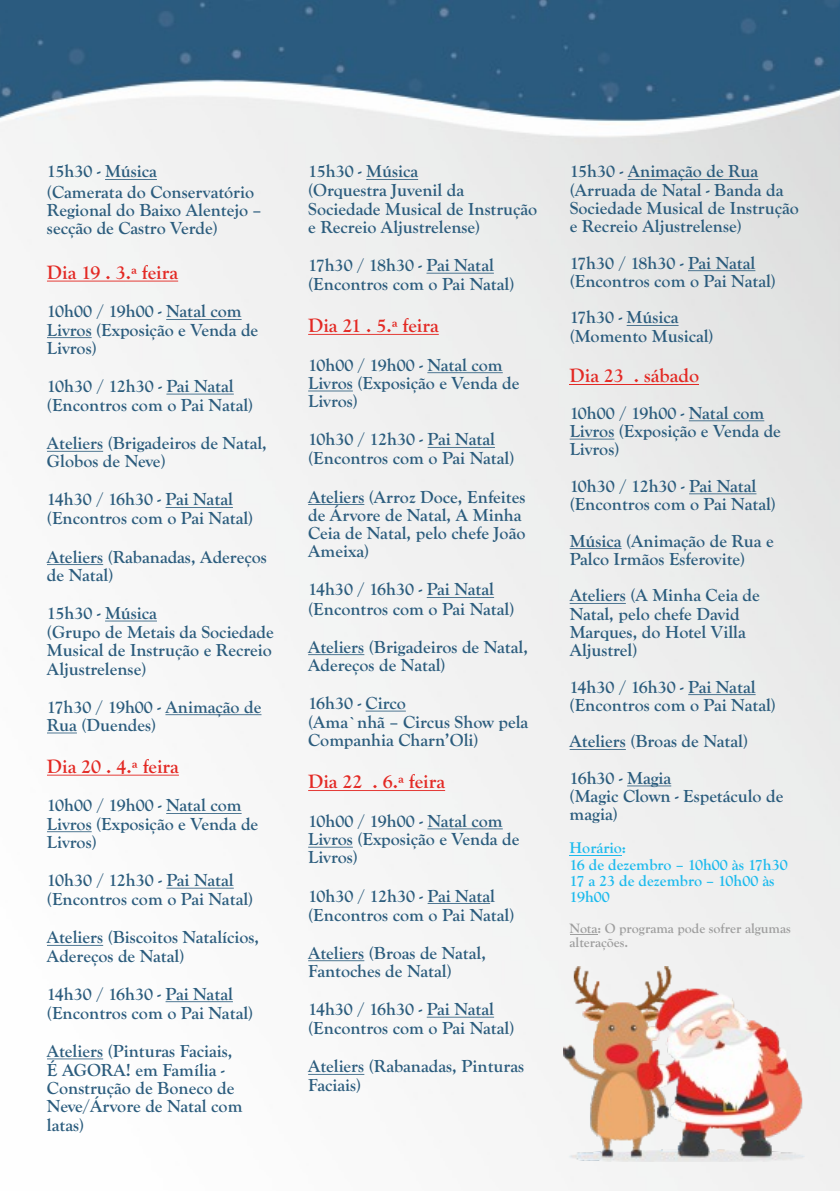
<style>
.page{position:relative;width:840px;height:1191px;background:#fff}
.page>*{position:absolute;margin:0;border:0;box-sizing:border-box;transform-origin:0 0}
.t1{font:700 20px "Goudy Old Style T";color:#e32924}
.t2{font:700 18px/18.2px "Goudy Old Style T";color:#2b5c7d}
.t3{font:700 16px/16.2px "Goudy Old Style T";color:#1cbaed}
.t4{font:700 14px/14.2px "Goudy Old Style T";color:#9e9e9e}
</style>
<div class="page">
<img style="left:0;top:0;width:839px;height:1191px">
<hr style="left:366px;top:179px;width:52px;height:1px;background:#2b5c7d">
<hr style="left:426px;top:273px;width:67px;height:1px;background:#2b5c7d">
<hr style="left:427px;top:372px;width:75px;height:1px;background:#2b5c7d">
<hr style="left:308px;top:390px;width:44px;height:1px;background:#2b5c7d">
<hr style="left:427px;top:447px;width:67px;height:1px;background:#2b5c7d">
<hr style="left:308px;top:504px;width:56px;height:1px;background:#2b5c7d">
<hr style="left:426px;top:597px;width:68px;height:1px;background:#2b5c7d">
<hr style="left:308px;top:654px;width:56px;height:1px;background:#2b5c7d">
<hr style="left:365px;top:710px;width:40px;height:1px;background:#2b5c7d">
<hr style="left:427px;top:828px;width:75px;height:1px;background:#2b5c7d">
<hr style="left:308px;top:846px;width:44px;height:1px;background:#2b5c7d">
<hr style="left:427px;top:903px;width:63px;height:1px;background:#2b5c7d">
<hr style="left:308px;top:960px;width:56px;height:1px;background:#2b5c7d">
<hr style="left:426px;top:1016px;width:68px;height:1px;background:#2b5c7d">
<hr style="left:308px;top:1074px;width:56px;height:1px;background:#2b5c7d">
<hr style="left:308px;top:334px;width:130px;height:1px;background:#e32924">
<hr style="left:308px;top:790px;width:137px;height:1px;background:#e32924">
<hr style="left:627px;top:179px;width:130px;height:1px;background:#2b5c7d">
<hr style="left:687px;top:270px;width:68px;height:1px;background:#2b5c7d">
<hr style="left:626px;top:325px;width:52px;height:1px;background:#2b5c7d">
<hr style="left:688px;top:420px;width:75px;height:1px;background:#2b5c7d">
<hr style="left:569px;top:439px;width:45px;height:1px;background:#2b5c7d">
<hr style="left:688px;top:493px;width:68px;height:1px;background:#2b5c7d">
<hr style="left:569px;top:548px;width:52px;height:1px;background:#2b5c7d">
<hr style="left:569px;top:603px;width:56px;height:1px;background:#2b5c7d">
<hr style="left:687px;top:694px;width:68px;height:1px;background:#2b5c7d">
<hr style="left:569px;top:749px;width:56px;height:1px;background:#2b5c7d">
<hr style="left:626px;top:785px;width:45px;height:1px;background:#2b5c7d">
<hr style="left:569px;top:384px;width:129px;height:1px;background:#e32924">
<hr style="left:569px;top:854px;width:52px;height:1px;background:#1cbaed">
<svg style="left:569px;top:934px;width:28px;height:1px"></svg>
<hr style="left:105px;top:179px;width:52px;height:1px;background:#2b5c7d">
<hr style="left:166px;top:319px;width:75px;height:1px;background:#2b5c7d">
<hr style="left:47px;top:337px;width:45px;height:1px;background:#2b5c7d">
<hr style="left:166px;top:394px;width:68px;height:1px;background:#2b5c7d">
<hr style="left:47px;top:451px;width:56px;height:1px;background:#2b5c7d">
<hr style="left:165px;top:507px;width:68px;height:1px;background:#2b5c7d">
<hr style="left:47px;top:564px;width:56px;height:1px;background:#2b5c7d">
<hr style="left:105px;top:620px;width:52px;height:1px;background:#2b5c7d">
<hr style="left:165px;top:714px;width:96px;height:1px;background:#2b5c7d">
<hr style="left:47px;top:732px;width:30px;height:1px;background:#2b5c7d">
<hr style="left:166px;top:813px;width:75px;height:1px;background:#2b5c7d">
<hr style="left:47px;top:831px;width:45px;height:1px;background:#2b5c7d">
<hr style="left:166px;top:887px;width:68px;height:1px;background:#2b5c7d">
<hr style="left:47px;top:945px;width:56px;height:1px;background:#2b5c7d">
<hr style="left:165px;top:1001px;width:68px;height:1px;background:#2b5c7d">
<hr style="left:47px;top:1058px;width:56px;height:1px;background:#2b5c7d">
<hr style="left:47px;top:281px;width:131px;height:1px;background:#e32924">
<hr style="left:47px;top:774px;width:132px;height:1px;background:#e32924">
<img style="left:563px;top:967px;width:240px;height:194px">
<p class="t2" style="left:47px;top:161px;width:208px;line-height:20.2px">15h30 - Música<br>(Camerata do Conservatório</p>
<p class="t2" style="left:47px;top:201px;width:216px">Regional do Baixo Alentejo – secção de Castro Verde)</p>
<p class="t1" style="left:47px;top:261px;width:132px">Dia 19 . 3.ª feira</p>
<p class="t2" style="left:47px;top:302px;width:213px">10h00 / 19h00 - Natal com<br>Livros (Exposição e Venda de<br>Livros)</p>
<p class="t2" style="left:47px;top:376px;width:208px;line-height:19px">10h30 / 12h30 - Pai Natal (Encontros com o Pai Natal)</p>
<p class="t2" style="left:47px;top:434px;width:221px">Ateliers (Brigadeiros de Natal,<br>Globos de Neve)</p>
<p class="t2" style="left:47px;top:490px;width:208px;line-height:19px">14h30 / 16h30 - Pai Natal (Encontros com o Pai Natal)</p>
<p class="t2" style="left:47px;top:547px;width:221px">Ateliers (Rabanadas, Adereços de Natal)</p>
<p class="t2" style="left:47px;top:604px;width:228px">15h30 - Música<br>(Grupo de Metais da Sociedade<br>Musical de Instrução e Recreio<br>Aljustrelense)</p>
<p class="t2" style="left:47px;top:697px;width:216px">17h30 / 19h00 - Animação de<br>Rua (Duendes)</p>
<p class="t1" style="left:47px;top:755px;width:133px">Dia 20 . 4.ª feira</p>
<p class="t2" style="left:47px;top:796px;width:213px">10h00 / 19h00 - Natal com<br>Livros (Exposição e Venda de<br>Livros)</p>
<p class="t2" style="left:47px;top:870px;width:208px;line-height:19px">10h30 / 12h30 - Pai Natal (Encontros com o Pai Natal)</p>
<p class="t2" style="left:47px;top:928px;width:214px">Ateliers (Biscoitos Natalícios,<br>Adereços de Natal)</p>
<p class="t2" style="left:47px;top:984px;width:208px;line-height:19px">14h30 / 16h30 - Pai Natal (Encontros com o Pai Natal)</p>
<p class="t2" style="left:47px;top:1041px;width:197px">Ateliers (Pinturas Faciais,<br>É AGORA! em Família -<br>Construção de Boneco de<br>Neve/Árvore de Natal com latas)</p>
<p class="t2" style="left:308px;top:162px;width:230px">15h30 - Música<br>(Orquestra Juvenil da<br>Sociedade Musical de Instrução e Recreio Aljustrelense)</p>
<p class="t2" style="left:308px;top:256px;width:208px;line-height:19px">17h30 / 18h30 - Pai Natal (Encontros com o Pai Natal)</p>
<p class="t1" style="left:308px;top:314px;width:132px">Dia 21 . 5.ª feira</p>
<p class="t2" style="left:308px;top:356px;width:213px">10h00 / 19h00 - Natal com<br>Livros (Exposição e Venda de<br>Livros)</p>
<p class="t2" style="left:308px;top:430px;width:208px;line-height:19px">10h30 / 12h30 - Pai Natal (Encontros com o Pai Natal)</p>
<p class="t2" style="left:308px;top:487px;width:219px">Ateliers (Arroz Doce, Enfeites de Árvore de Natal, A Minha<br>Ceia de Natal, pelo chefe João<br>Ameixa)</p>
<p class="t2" style="left:308px;top:580px;width:208px;line-height:19px">14h30 / 16h30 - Pai Natal (Encontros com o Pai Natal)</p>
<p class="t2" style="left:308px;top:637px;width:221px">Ateliers (Brigadeiros de Natal,<br>Adereços de Natal)</p>
<p class="t2" style="left:308px;top:694px;width:221px">16h30 - Circo<br>(Ama`nhã – Circus Show pela<br>Companhia Charn’Oli)</p>
<p class="t1" style="left:308px;top:770px;width:138px">Dia 22 . 6.ª feira</p>
<p class="t2" style="left:308px;top:812px;width:213px">10h00 / 19h00 - Natal com<br>Livros (Exposição e Venda de<br>Livros)</p>
<p class="t2" style="left:308px;top:886px;width:208px;line-height:19px">10h30 / 12h30 - Pai Natal (Encontros com o Pai Natal)</p>
<p class="t2" style="left:308px;top:943px;width:179px">Ateliers (Broas de Natal,<br>Fantoches de Natal)</p>
<p class="t2" style="left:308px;top:999px;width:208px;line-height:19px">14h30 / 16h30 - Pai Natal (Encontros com o Pai Natal)</p>
<p class="t2" style="left:308px;top:1057px;width:217px">Ateliers (Rabanadas, Pinturas<br>Faciais)</p>
<p class="t2" style="left:569px;top:162px;width:230px">15h30 - Animação de Rua (Arruada de Natal - Banda da<br>Sociedade Musical de Instrução e Recreio Aljustrelense)</p>
<p class="t2" style="left:569px;top:254px;width:208px">17h30 / 18h30 - Pai Natal (Encontros com o Pai Natal)</p>
<p class="t2" style="left:569px;top:308px;width:145px">17h30 - Música (Momento Musical)</p>
<p class="t1" style="left:569px;top:364px;width:131px">Dia 23 . sábado</p>
<p class="t2" style="left:569px;top:404px;width:213px">10h00 / 19h00 - Natal com<br>Livros (Exposição e Venda de<br>Livros)</p>
<p class="t2" style="left:569px;top:477px;width:208px">10h30 / 12h30 - Pai Natal (Encontros com o Pai Natal)</p>
<p class="t2" style="left:569px;top:531px;width:205px">Música (Animação de Rua e<br>Palco Irmãos Esferovite)</p>
<p class="t2" style="left:569px;top:586px;width:191px">Ateliers (A Minha Ceia de<br>Natal, pelo chefe David<br>Marques, do Hotel Villa<br>Aljustrel)</p>
<p class="t2" style="left:569px;top:677px;width:208px">14h30 / 16h30 - Pai Natal (Encontros com o Pai Natal)</p>
<p class="t2" style="left:569px;top:723px;width:180px;line-height:36.4px">Ateliers (Broas de Natal)<br>16h30 - Magia</p>
<p class="t2" style="left:569px;top:787px;width:215px">(Magic Clown - Espetáculo de magia)</p>
<p class="t3" style="left:569px;top:840px;width:219px">Horário:<br>16 de dezembro – 10h00 às 17h30<br>17 a 23 de dezembro – 10h00 às<br>19h00</p>
<p class="t4" style="left:569px;top:921px;width:222px">Nota: O programa pode sofrer algumas alterações.</p>
</div>
